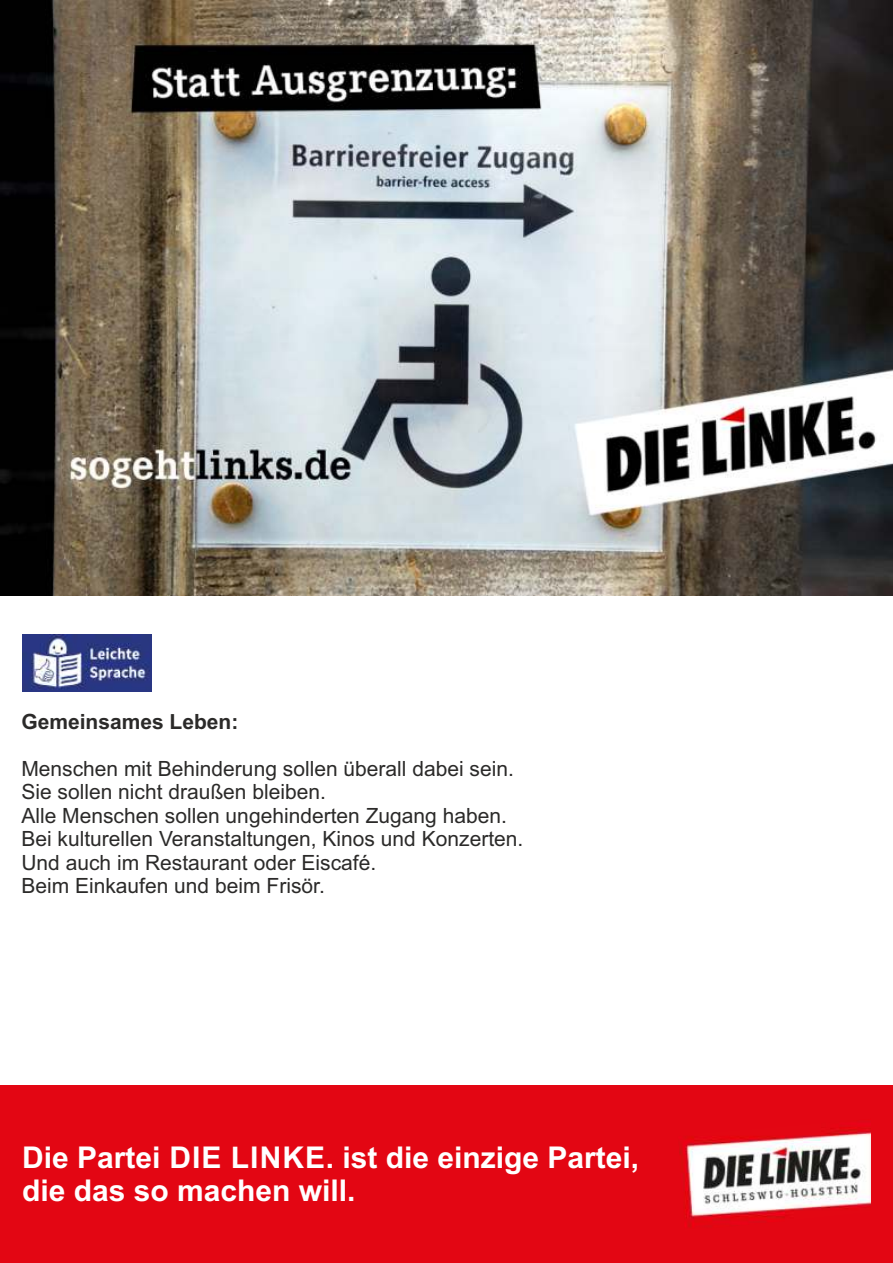
<style>
.page{position:relative;width:893px;height:1263px;background:#fff}
.page>*{position:absolute;margin:0;border:0;box-sizing:border-box;transform-origin:0 0}
.t1{font:700 30px/33.5px "Arial";color:#fff}
.t2{font:21px/23.4px "Arial";color:#2b2a29}
.t3{font:700 21px "Arial";color:#2b2a29}
</style>
<div class="page">
<img style="left:22px;top:634px;width:130px;height:57px">
<div style="left:0;top:1086px;width:893px;height:177px;background:#e30613"></div>
<img style="left:679px;top:1128px;width:192px;height:100px">
<img style="left:0;top:0;width:893px;height:595px">
<p class="t3" style="left:21px;top:713px;width:219px">Gemeinsames Leben:</p>
<p class="t2" style="left:21px;top:759px;width:503px">Menschen mit Behinderung sollen überall dabei sein.<br>Sie sollen nicht draußen bleiben.<br>Alle Menschen sollen ungehinderten Zugang haben.<br>Bei kulturellen Veranstaltungen, Kinos und Konzerten.<br>Und auch im Restaurant oder Eiscafé.<br>Beim Einkaufen und beim Frisör.</p>
<h1 class="t1" style="left:22px;top:1143px;width:618px">Die Partei DIE LINKE. ist die einzige Partei, die das so machen will.</h1>
</div>
